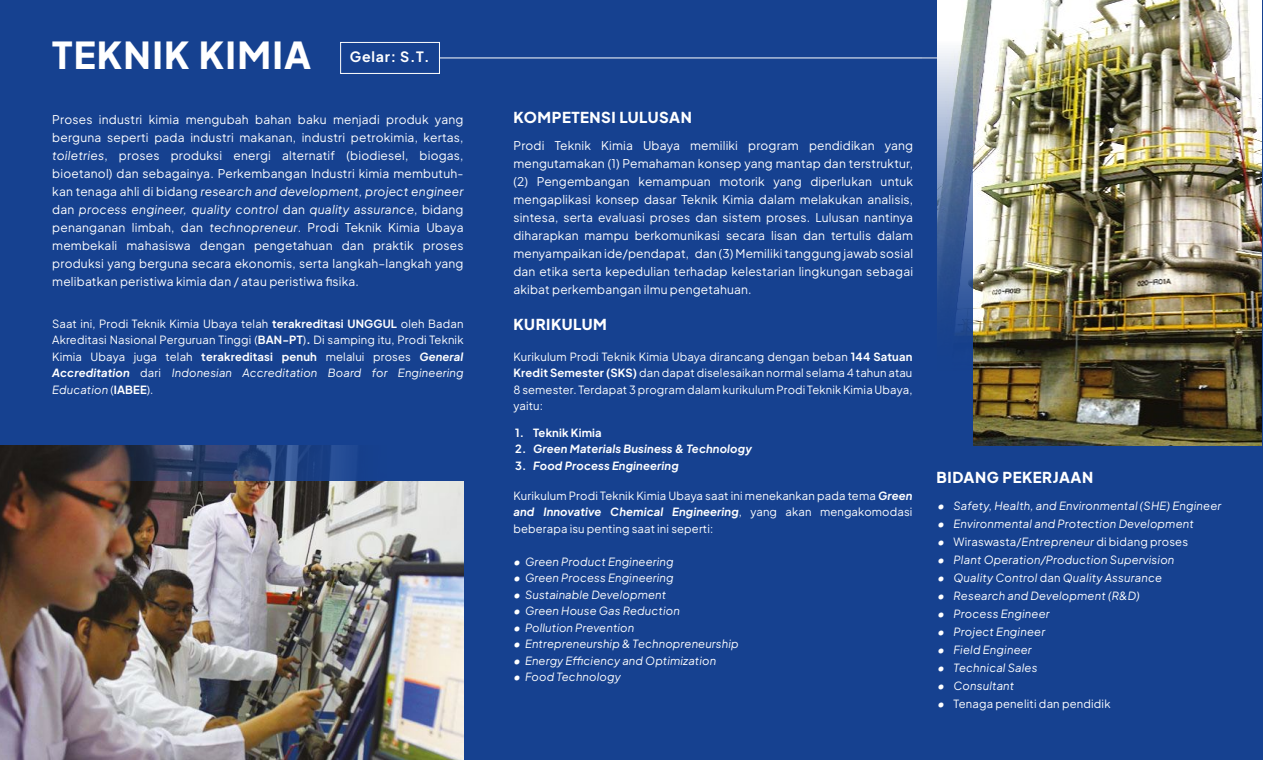
<style>
.page{position:relative;width:1263px;height:760px;background:#164190}
.page>*{position:absolute;margin:0;border:0;box-sizing:border-box;transform-origin:0 0}
.t1{font:800 36.9px "Plus Jakarta Sans";letter-spacing:.035em;color:#fff}
.t2{font:800 15px "Plus Jakarta Sans";letter-spacing:.035em;color:#fff}
.t3{font:700 14.25px "Plus Jakarta Sans";letter-spacing:.05em;color:#fff}
.t4{font:12px/18px "Plus Jakarta Sans";letter-spacing:.015em;color:#fff;text-align:justify}
.t5{font:11.25px/16.5px "Plus Jakarta Sans";letter-spacing:.015em;color:#fff;text-align:justify}
.t6{font:italic 11.25px/18px "Plus Jakarta Sans";letter-spacing:.015em;color:#fff}
.t7{font:italic 700 11.25px/16.5px "Plus Jakarta Sans";letter-spacing:.015em;color:#fff}
.t8{font:700 11.25px/16.5px "Plus Jakarta Sans";letter-spacing:.015em;color:#fff}
.s1{font-style:italic}
.s2{font-weight:700}
.s3{font-weight:700;font-style:italic}
.s4{font-style:normal}
</style>
<div class="page">
<img style="left:0;top:445px;width:463px;height:315px">
<svg style="left:60px;top:445px;width:403px;height:35px"></svg>
<hr style="left:439px;top:58px;width:708px;height:1px;background:#fff">
<div style="left:340px;top:42px;width:100px;height:32px;border:1px solid #fff"></div>
<img style="left:938px;top:0;width:324px;height:445px">
<svg style="left:922px;top:41px;width:50px;height:404px"></svg>
<h1 class="t1" style="left:52px;top:25px;width:261px">TEKNIK KIMIA</h1>
<p class="t3" style="left:350px;top:45px;width:81px">Gelar: S.T.</p>
<p class="t4" style="left:52px;top:110px;width:413px">Proses industri kimia mengubah bahan baku menjadi produk yang berguna seperti pada industri makanan, industri petrokimia, kertas, <span class="s1">toiletries</span>, proses produksi energi alternatif (biodiesel, biogas, bioetanol) dan sebagainya. Perkembangan Industri kimia membutuh&shy;kan tenaga ahli di bidang <span class="s1">research and development, project engineer </span>dan <span class="s1">process engineer, quality control</span> dan <span class="s1">quality assurance</span>, bidang penanganan limbah, dan <span class="s1">technopreneur</span>. Prodi Teknik Kimia Ubaya membekali mahasiswa dengan pengetahuan dan praktik proses produksi yang berguna secara ekonomis, serta langkah–langkah yang melibatkan peristiwa kimia dan / atau peristiwa fisika.</p>
<p class="t5" style="left:52px;top:314px;width:413px">Saat ini, Prodi Teknik Kimia Ubaya telah <span class="s2">terakreditasi UNGGUL</span> oleh Badan Akreditasi Nasional Perguruan Tinggi (<span class="s2">BAN-PT</span>)<span class="s2">.</span> Di samping itu, Prodi Teknik Kimia Ubaya juga telah <span class="s2">terakreditasi penuh</span> melalui proses <span class="s3">General Accreditation</span> dari <span class="s1">Indonesian Accreditation Board for Engineering Education</span> (<span class="s2">IABEE</span>).</p>
<p class="t2" style="left:513px;top:105px;width:180px">KOMPETENSI LULUSAN</p>
<p class="t4" style="left:513px;top:135px;width:401px">Prodi Teknik Kimia Ubaya memiliki program pendidikan yang mengutamakan (1) Pemahaman konsep yang mantap dan terstruktur, (2) Pengembangan kemampuan motorik yang diperlukan untuk mengaplikasi konsep dasar Teknik Kimia dalam melakukan analisis, sintesa, serta evaluasi proses dan sistem proses. Lulusan nantinya diharapkan mampu berkomunikasi secara lisan dan tertulis dalam menyampaikan ide/pendapat, dan (3) Memiliki tanggung jawab sosial dan etika serta kepedulian terhadap kelestarian lingkungan sebagai akibat perkembangan ilmu pengetahuan.</p>
<p class="t2" style="left:513px;top:313px;width:95px">KURIKULUM</p>
<p class="t5" style="left:513px;top:347px;width:400px">Kurikulum Prodi Teknik Kimia Ubaya dirancang dengan beban <span class="s2">144 Satuan Kredit Semester (SKS)</span> dan dapat diselesaikan normal selama 4 tahun atau 8 semester. Terdapat 3 program dalam kurikulum Prodi Teknik Kimia Ubaya, yaitu:</p>
<p class="t8" style="left:515px;top:423px;width:13px">1.<br>2.<br>3.</p>
<p class="t8" style="left:533px;top:423px;width:70px">Teknik Kimia</p>
<p class="t7" style="left:533px;top:440px;width:220px">Green Materials Business &amp; Technology<br>Food Process Engineering</p>
<p class="t5" style="left:513px;top:486px;width:400px">Kurikulum Prodi Teknik Kimia Ubaya saat ini menekankan pada tema <span class="s3">Green and Innovative Chemical Engineering</span>, yang akan mengakomodasi beberapa isu penting saat ini seperti:</p>
<p class="t6" style="left:513px;top:551px;width:162px">• Green Product Engineering</p>
<p class="t6" style="left:513px;top:568px;width:162px">• Green Process Engineering</p>
<p class="t6" style="left:513px;top:584px;width:154px">• Sustainable Development</p>
<p class="t6" style="left:513px;top:601px;width:168px">• Green House Gas Reduction</p>
<p class="t6" style="left:513px;top:617px;width:122px">• Pollution Prevention</p>
<p class="t6" style="left:513px;top:634px;width:227px">• Entrepreneurship &amp; Technopreneurship</p>
<p class="t6" style="left:513px;top:650px;width:204px">• Energy Efficiency and Optimization</p>
<p class="t6" style="left:513px;top:667px;width:109px">• Food Technology</p>
<p class="t2" style="left:937px;top:465px;width:158px">BIDANG PEKERJAAN</p>
<p class="t6" style="left:953px;top:495px;width:269px">Safety, Health, and Environmental (SHE) Engineer<br>Environmental and Protection Development<br><span class="s4">Wiraswasta/</span>Entrepreneur <span class="s4">di bidang proses<br></span>Plant Operation/Production Supervision<br>Quality Control <span class="s4">dan</span> Quality Assurance<br>Research and Development (R&amp;D)<br>Process Engineer<br>Project Engineer<br>Field Engineer<br>Technical Sales<br>Consultant</p>
<p class="t5" style="left:953px;top:694px;width:159px">Tenaga peneliti dan pendidik</p>
<p class="t6" style="left:937px;top:495px;width:9px;text-align:justify">• • • • • • • • • • • •</p>
</div>
